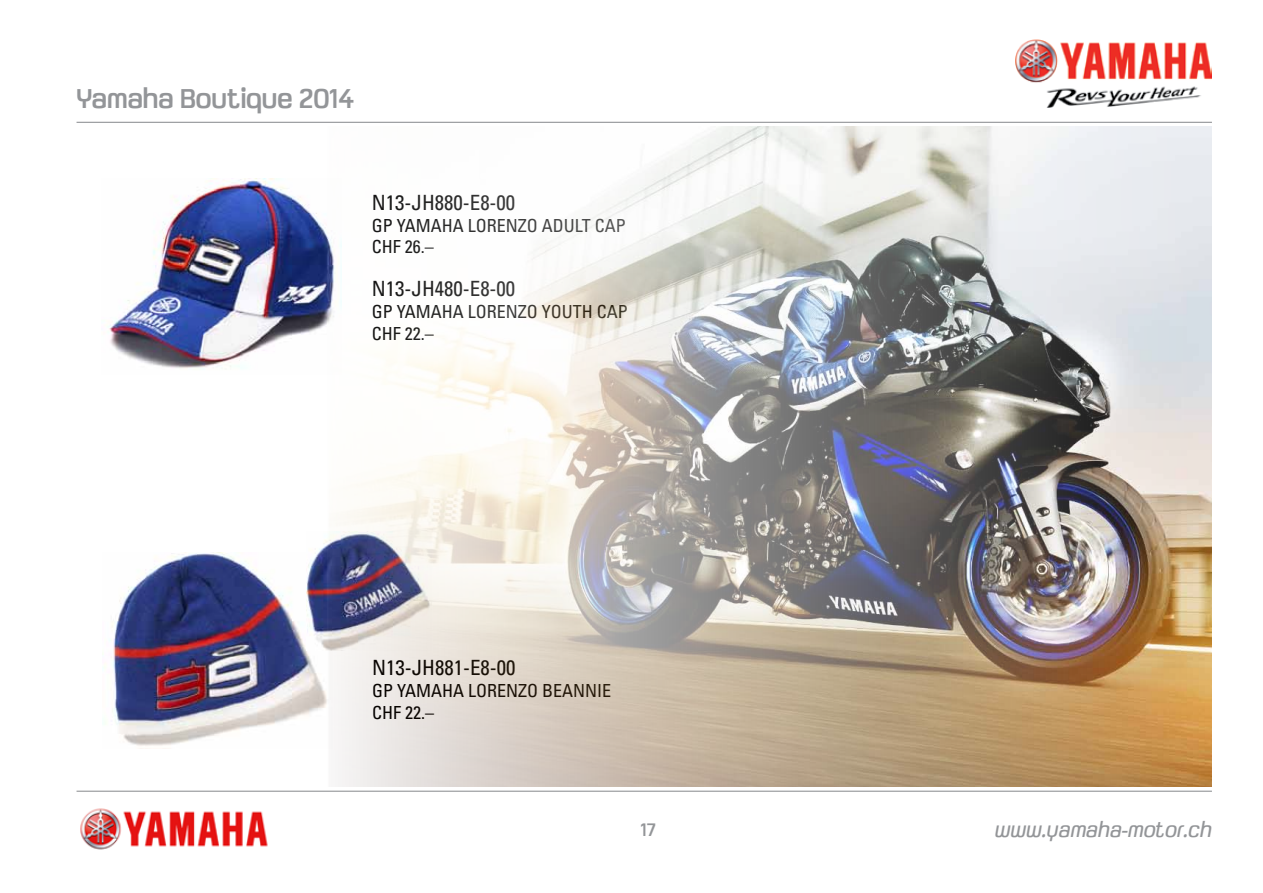
<style>
.page{position:relative;width:1263px;height:893px;background:#fff}
.page>*{position:absolute;margin:0;border:0;box-sizing:border-box;transform-origin:0 0}
.t1{font:27px "GFT Yamaha Motor";color:#939598}
.t2{font:condensed 21px "Univers LT Std";color:#000}
.t3{font:italic 300 21px "GFT Yamaha Motor";color:#939598}
.t4{font:condensed 18px/21.6px "Univers LT Std";color:#000}
.t5{font:18px "GFT Yamaha Motor";color:#939598}
</style>
<div class="page">
<img style="left:1015px;top:40px;width:197px;height:68px">
<img style="left:80px;top:808px;width:188px;height:42px">
<hr style="left:77px;top:122px;width:1135px;height:1px;background:#939598">
<hr style="left:77px;top:791px;width:1135px;height:1px;background:#939598">
<img style="left:108px;top:179px;width:220px;height:190px">
<img style="left:102px;top:552px;width:226px;height:194px">
<img style="left:306px;top:540px;width:22px;height:110px">
<img style="left:328px;top:127px;width:883px;height:660px">
<h1 class="t1" style="left:77px;top:81px;width:279px">Yamaha Boutique 2014</h1>
<p class="t2" style="left:372px;top:189px;width:145px">N13-JH880-E8-00</p>
<p class="t4" style="left:372px;top:214px;width:255px">GP YAMAHA LORENZO ADULT CAP<br>CHF 26.–</p>
<p class="t2" style="left:372px;top:276px;width:145px">N13-JH480-E8-00</p>
<p class="t4" style="left:372px;top:301px;width:257px">GP YAMAHA LORENZO YOUTH CAP<br>CHF 22.–</p>
<p class="t2" style="left:372px;top:655px;width:145px">N13-JH881-E8-00</p>
<p class="t4" style="left:372px;top:680px;width:240px">GP YAMAHA LORENZO BEANNIE<br>CHF 22.–</p>
<p class="t5" style="left:641px;top:817px;width:17px">17</p>
<p class="t3" style="left:995px;top:817px;width:218px">www.yamaha-motor.ch</p>
</div>
